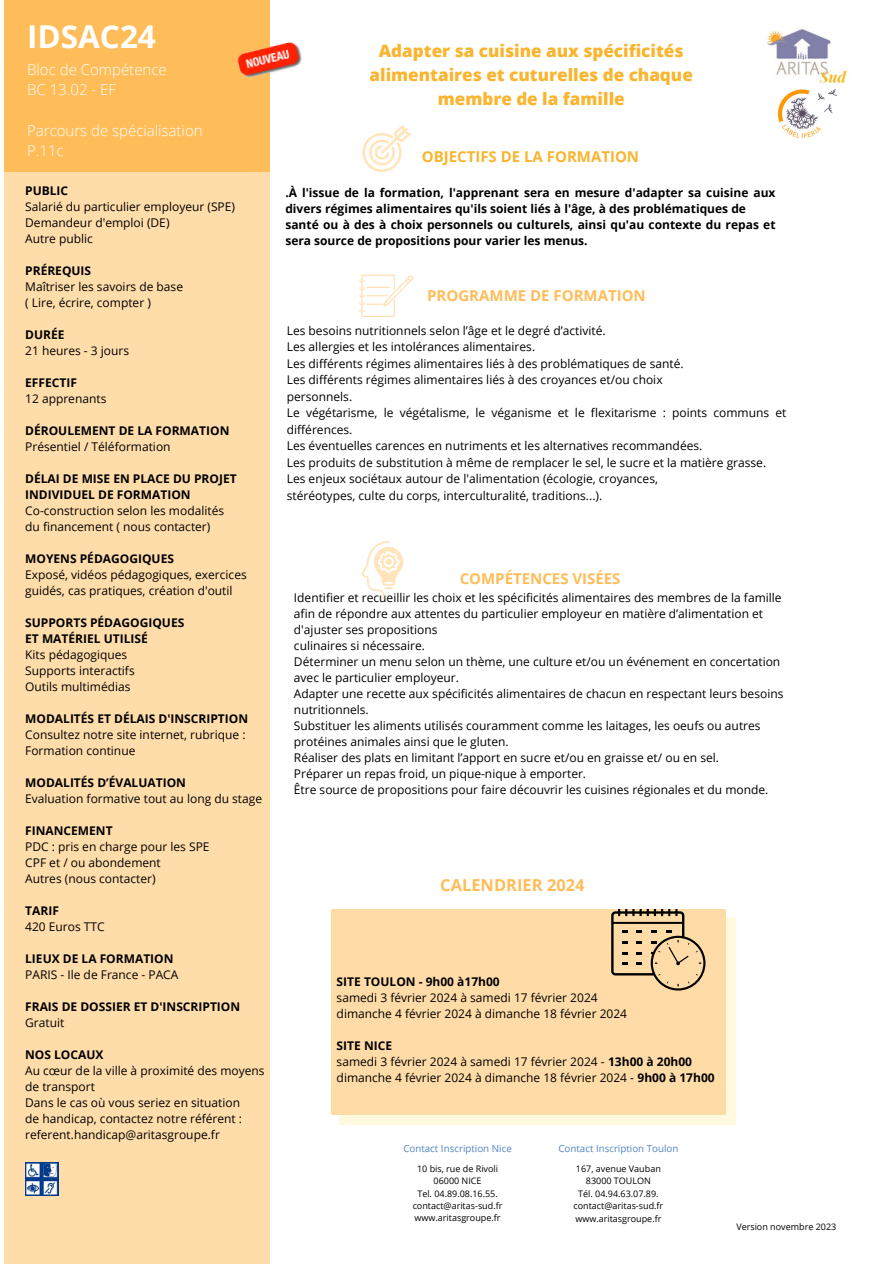
<style>
.page{position:relative;width:893px;height:1264px;background:#fff}
.page>*{position:absolute;margin:0;border:0;box-sizing:border-box;transform-origin:0 0}
.t1{font:700 31.5px "Open Sans";color:#fff}
.t2{font:800 17.1px/23.7px "Open Sans";color:#f9b52f;text-align:center}
.t3{font:700 16.5px "Open Sans";color:#ffbd59}
.t4{font:300 15px/20.2px "Open Sans";color:#fff}
.t5{font:700 15px "Open Sans";color:#ffbd59}
.t6{font:700 15px "Open Sans";color:#f9b52f}
.t7{font:12px/16px "Open Sans";color:#000}
.t8{font:700 12px/16px "Open Sans";color:#000}
.t9{font:9.75px "Open Sans";color:#5285c0}
.t10{font:9px "Open Sans";color:#000}
.s1{font-weight:700}
</style>
<div class="page">
<div style="left:4px;top:130px;width:265px;height:1133px;background:#fda"></div>
<div style="left:4px;top:0;width:265px;height:171px;background:#ffbd59"></div>
<svg style="left:338px;top:917px;width:398px;height:208px;background:#fff6da"></svg>
<div style="left:331px;top:909px;width:394px;height:205px;background:#ffdca7"></div>
<svg style="left:611px;top:909px;width:94px;height:81px"></svg>
<svg style="left:362px;top:125px;width:48px;height:47px"></svg>
<svg style="left:359px;top:275px;width:54px;height:42px"></svg>
<svg style="left:362px;top:541px;width:41px;height:58px"></svg>
<img style="left:25px;top:1162px;width:34px;height:33px">
<img style="left:237px;top:36px;width:65px;height:49px">
<img style="left:778px;top:89px;width:58px;height:50px">
<img style="left:767px;top:29px;width:80px;height:55px">
<p class="t1" style="left:27px;top:15px;width:130px">IDSAC24</p>
<p class="t4" style="left:27px;top:59px;width:141px">Bloc de Compétence</p>
<p class="t4" style="left:27px;top:79px;width:90px">BC 13.02 - EF</p>
<p class="t4" style="left:27px;top:120px;width:177px">Parcours de spécialisation<br>P.11c</p>
<p class="t8" style="left:25px;top:182px;width:45px">PUBLIC</p>
<p class="t7" style="left:25px;top:198px;width:211px">Salarié du particulier employeur (SPE)</p>
<p class="t7" style="left:25px;top:214px;width:146px">Demandeur d'emploi (DE)</p>
<p class="t7" style="left:25px;top:230px;width:69px">Autre public</p>
<p class="t8" style="left:25px;top:262px;width:67px">PRÉREQUIS</p>
<p class="t7" style="left:25px;top:278px;width:159px">Maîtriser les savoirs de base</p>
<p class="t7" style="left:25px;top:294px;width:127px">( Lire, écrire, compter )</p>
<p class="t8" style="left:25px;top:326px;width:41px">DURÉE</p>
<p class="t7" style="left:25px;top:342px;width:105px">21 heures - 3 jours</p>
<p class="t8" style="left:25px;top:374px;width:53px">EFFECTIF</p>
<p class="t7" style="left:25px;top:390px;width:83px">12 apprenants</p>
<p class="t8" style="left:25px;top:422px;width:206px">DÉROULEMENT DE LA FORMATION</p>
<p class="t7" style="left:25px;top:438px;width:147px">Présentiel / Téléformation</p>
<p class="t8" style="left:25px;top:470px;width:213px">DÉLAI DE MISE EN PLACE DU PROJET<br>INDIVIDUEL DE FORMATION</p>
<p class="t7" style="left:25px;top:502px;width:200px">Co-construction selon les modalités</p>
<p class="t7" style="left:25px;top:518px;width:187px">du financement ( nous contacter)</p>
<p class="t8" style="left:25px;top:550px;width:150px">MOYENS PÉDAGOGIQUES</p>
<p class="t7" style="left:25px;top:566px;width:223px">Exposé, vidéos pédagogiques, exercices guidés, cas pratiques, création d'outil</p>
<p class="t8" style="left:25px;top:614px;width:161px">SUPPORTS PÉDAGOGIQUES</p>
<p class="t8" style="left:25px;top:630px;width:124px">ET MATÉRIEL UTILISÉ</p>
<p class="t7" style="left:25px;top:646px;width:104px">Kits pédagogiques</p>
<p class="t7" style="left:25px;top:662px;width:111px">Supports interactifs</p>
<p class="t7" style="left:25px;top:678px;width:107px">Outils multimédias</p>
<p class="t8" style="left:25px;top:710px;width:224px">MODALITÉS ET DÉLAIS D'INSCRIPTION</p>
<p class="t7" style="left:25px;top:726px;width:222px">Consultez notre site internet, rubrique :<br>Formation continue</p>
<p class="t8" style="left:25px;top:774px;width:162px">MODALITÉS D’ÉVALUATION</p>
<p class="t7" style="left:25px;top:790px;width:238px">Evaluation formative tout au long du stage</p>
<p class="t8" style="left:25px;top:822px;width:89px">FINANCEMENT</p>
<p class="t7" style="left:25px;top:838px;width:186px">PDC : pris en charge pour les SPE</p>
<p class="t7" style="left:25px;top:854px;width:137px">CPF et / ou abondement</p>
<p class="t7" style="left:25px;top:870px;width:132px">Autres (nous contacter)</p>
<p class="t8" style="left:25px;top:902px;width:35px">TARIF</p>
<p class="t7" style="left:25px;top:918px;width:81px">420 Euros TTC</p>
<p class="t8" style="left:25px;top:950px;width:150px">LIEUX DE LA FORMATION</p>
<p class="t7" style="left:25px;top:966px;width:155px">PARIS - Ile de France - PACA</p>
<p class="t8" style="left:25px;top:998px;width:216px">FRAIS DE DOSSIER ET D'INSCRIPTION</p>
<p class="t7" style="left:25px;top:1014px;width:41px">Gratuit</p>
<p class="t8" style="left:25px;top:1046px;width:80px">NOS LOCAUX</p>
<p class="t7" style="left:25px;top:1062px;width:241px">Au cœur de la ville à proximité des moyens de transport</p>
<p class="t7" style="left:25px;top:1094px;width:216px">Dans le cas où vous seriez en situation</p>
<p class="t7" style="left:25px;top:1110px;width:218px">de handicap, contactez notre référent : referent.handicap@aritasgroupe.fr</p>
<p class="t2" style="left:369px;top:39px;width:325px">Adapter sa cuisine aux spécificités alimentaires et cuturelles de chaque membre de la famille</p>
<p class="t6" style="left:422px;top:146px;width:219px">OBJECTIFS DE LA FORMATION</p>
<p class="t8" style="left:285px;top:184px;width:491px">.À l'issue de la formation, l'apprenant sera en mesure d'adapter sa cuisine aux divers régimes alimentaires qu'ils soient liés à l'âge, à des problématiques de</p>
<p class="t8" style="left:285px;top:216px;width:491px">santé ou à des à choix personnels ou culturels, ainsi qu'au contexte du repas et sera source de propositions pour varier les menus.</p>
<p class="t5" style="left:427px;top:285px;width:220px">PROGRAMME DE FORMATION</p>
<p class="t7" style="left:287px;top:322px;width:320px">Les besoins nutritionnels selon l’âge et le degré d’activité.</p>
<p class="t7" style="left:287px;top:338px;width:250px">Les allergies et les intolérances alimentaires.</p>
<p class="t7" style="left:287px;top:355px;width:398px">Les différents régimes alimentaires liés à des problématiques de santé.</p>
<p class="t7" style="left:287px;top:371px;width:377px">Les différents régimes alimentaires liés à des croyances et/ou choix</p>
<p class="t7" style="left:287px;top:388px;width:67px">personnels.</p>
<p class="t7" style="left:287px;top:404px;width:501px;line-height:16.5px">Le végétarisme, le végétalisme, le véganisme et le flexitarisme : points communs et différences.</p>
<p class="t7" style="left:287px;top:437px;width:417px">Les éventuelles carences en nutriments et les alternatives recommandées.</p>
<p class="t7" style="left:287px;top:454px;width:481px">Les produits de substitution à même de remplacer le sel, le sucre et la matière grasse.</p>
<p class="t7" style="left:287px;top:470px;width:372px">Les enjeux sociétaux autour de l'alimentation (écologie, croyances,</p>
<p class="t7" style="left:287px;top:487px;width:317px">stéréotypes, culte du corps, interculturalité, traditions...).</p>
<p class="t5" style="left:459px;top:567px;width:162px">COMPÉTENCES VISÉES</p>
<p class="t7" style="left:294px;top:589px;width:489px">Identifier et recueillir les choix et les spécificités alimentaires des membres de la famille afin de répondre aux attentes du particulier employeur en matière d’alimentation et d'ajuster ses propositions</p>
<p class="t7" style="left:294px;top:637px;width:132px">culinaires si nécessaire.</p>
<p class="t7" style="left:294px;top:653px;width:488px">Déterminer un menu selon un thème, une culture et/ou un événement en concertation avec le particulier employeur.</p>
<p class="t7" style="left:294px;top:685px;width:491px">Adapter une recette aux spécificités alimentaires de chacun en respectant leurs besoins nutritionnels.</p>
<p class="t7" style="left:294px;top:717px;width:468px">Substituer les aliments utilisés couramment comme les laitages, les oeufs ou autres protéines animales ainsi que le gluten.</p>
<p class="t7" style="left:294px;top:749px;width:426px">Réaliser des plats en limitant l’apport en sucre et/ou en graisse et/ ou en sel.</p>
<p class="t7" style="left:294px;top:765px;width:294px">Préparer un repas froid, un pique-nique à emporter.</p>
<p class="t7" style="left:294px;top:781px;width:476px">Être source de propositions pour faire découvrir les cuisines régionales et du monde.</p>
<p class="t3" style="left:440px;top:873px;width:146px">CALENDRIER 2024</p>
<p class="t8" style="left:336px;top:972px;width:165px">SITE TOULON - 9h00 à17h00</p>
<p class="t7" style="left:336px;top:988px;width:262px">samedi 3 février 2024 à samedi 17 février 2024</p>
<p class="t7" style="left:336px;top:1004px;width:292px">dimanche 4 février 2024 à dimanche 18 février 2024</p>
<p class="t8" style="left:336px;top:1036px;width:57px">SITE NICE</p>
<p class="t7" style="left:336px;top:1052px;width:357px">samedi 3 février 2024 à samedi 17 février 2024 - <span class="s1">13h00 à 20h00</span></p>
<p class="t7" style="left:336px;top:1068px;width:379px">dimanche 4 février 2024 à dimanche 18 février 2024 - <span class="s1">9h00 à 17h00</span></p>
<p class="t9" style="left:403px;top:1141px;width:110px">Contact Inscription Nice</p>
<p class="t10" style="left:417px;top:1162px;width:83px">10 bis, rue de Rivoli</p>
<p class="t10" style="left:433px;top:1174px;width:50px">06000 NICE</p>
<p class="t10" style="left:417px;top:1187px;width:82px">Tel. 04.89.08.16.55.</p>
<p class="t10" style="left:412px;top:1199px;width:91px">contact@aritas-sud.fr</p>
<p class="t10" style="left:414px;top:1211px;width:88px">www.aritasgroupe.fr</p>
<p class="t9" style="left:558px;top:1141px;width:121px">Contact Inscription Toulon</p>
<p class="t10" style="left:576px;top:1162px;width:86px">167, avenue Vauban</p>
<p class="t10" style="left:586px;top:1174px;width:67px">83000 TOULON</p>
<p class="t10" style="left:578px;top:1187px;width:82px">Tél. 04.94.63.07.89.</p>
<p class="t10" style="left:573px;top:1199px;width:91px">contact@aritas-sud.fr</p>
<p class="t10" style="left:575px;top:1212px;width:88px">www.aritasgroupe.fr</p>
<p class="t10" style="left:736px;top:1219px;width:101px">Version novembre 2023</p>
</div>
